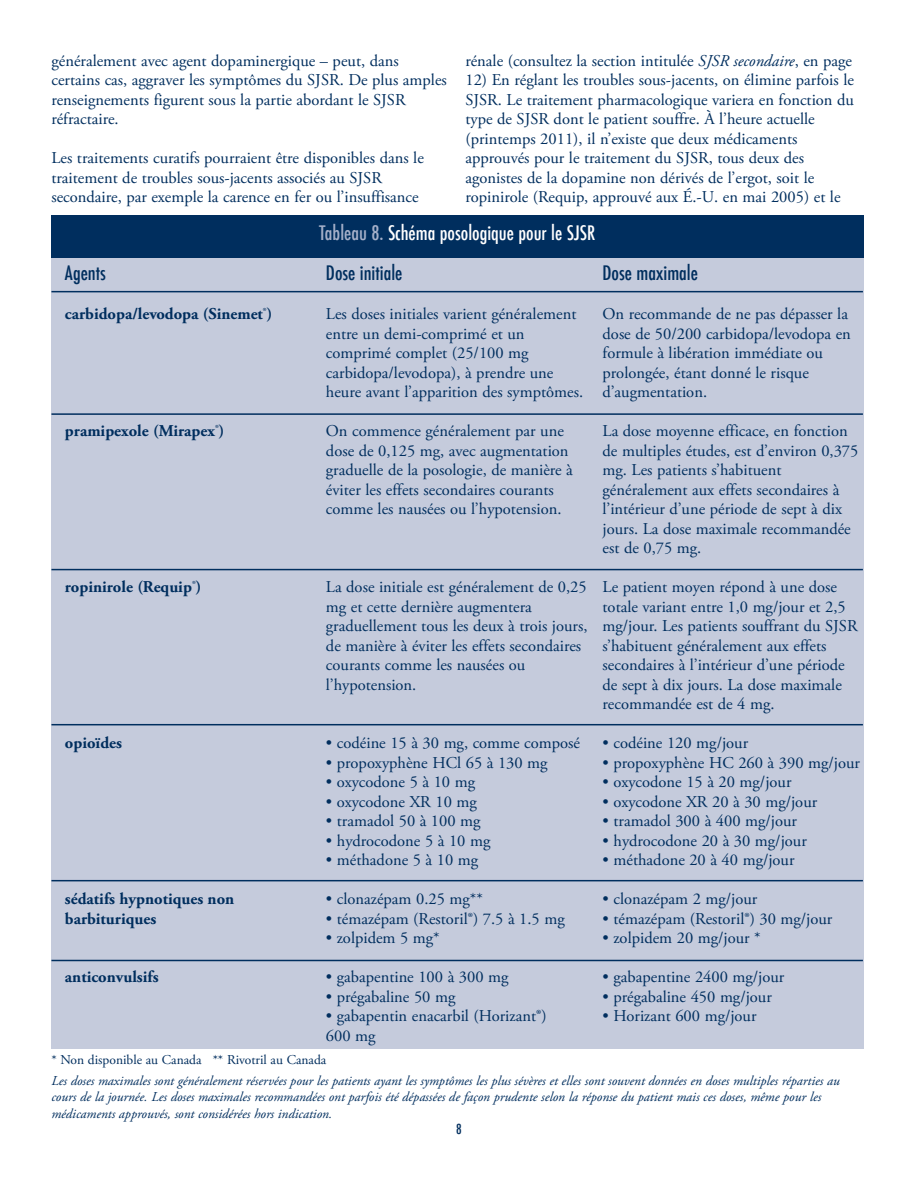
<style>
.page{position:relative;width:918px;height:1188px;background:#fff}
.page>*{position:absolute;margin:0;border:0;box-sizing:border-box;transform-origin:0 0}
.t1{font:500 condensed 19.5px "Futura";color:#fff}
.t2{font:500 condensed 19.5px "Futura";color:#002e5e}
.t3{font:16.5px/19.5px "Adobe Garamond Pro";color:#002e5e}
.t4{font:700 16.5px/19.5px "Adobe Garamond Pro";color:#002e5e}
.t5{font:italic 13.5px/16.5px "Adobe Garamond Pro";color:#002e5e}
.t6{font:13.5px "Adobe Garamond Pro";color:#002e5e}
.t7{font:500 condensed 13.5px "Futura";color:#002e5e}
.s1{font-style:italic}
.s2{color:#a5b0c9}
</style>
<div class="page">
<div style="left:51px;top:215px;width:813px;height:834px;background:#c5cbdc"></div>
<div style="left:51px;top:215px;width:813px;height:42px;background:#002e5e"></div>
<hr style="left:51px;top:291px;width:812px;height:1px;background:#002e5e">
<hr style="left:51px;top:569px;width:812px;height:1px;background:#002e5e">
<hr style="left:51px;top:724px;width:812px;height:1px;background:#002e5e">
<hr style="left:51px;top:880px;width:812px;height:1px;background:#002e5e">
<hr style="left:51px;top:413px;width:812px;height:2px;background:#002e5e">
<hr style="left:51px;top:960px;width:812px;height:1px;background:#002e5e">
<p class="t3" style="left:51px;top:52px;width:397px">généralement avec agent dopaminergique – peut, dans certains cas, aggraver les symptômes du SJSR. De plus amples renseignements figurent sous la partie abordant le SJSR réfractaire.</p>
<p class="t3" style="left:51px;top:150px;width:374px">Les traitements curatifs pourraient être disponibles dans le traitement de troubles sous-jacents associés au SJSR secondaire, par exemple la carence en fer ou l’insuffisance</p>
<p class="t3" style="left:465px;top:52px;width:388px">rénale (consultez la section intitulée <span class="s1">SJSR secondaire</span>, en page</p>
<p class="t3" style="left:465px;top:72px;width:390px">12) En réglant les troubles sous-jacents, on élimine parfois le SJSR. Le traitement pharmacologique variera en fonction du type de SJSR dont le patient souffre. À l’heure actuelle (printemps 2011), il n’existe que deux médicaments approuvés pour le traitement du SJSR, tous deux des agonistes de la dopamine non dérivés de l’ergot, soit le ropinirole (Requip, approuvé aux É.-U. en mai 2005) et le</p>
<p class="t2" style="left:65px;top:261px;width:42px">Agents</p>
<p class="t4" style="left:65px;top:306px;width:209px">carbidopa/levodopa (Sinemet<sup>®</sup>)</p>
<p class="t4" style="left:65px;top:423px;width:161px">pramipexole (Mirapex<sup>®</sup>)</p>
<p class="t4" style="left:65px;top:579px;width:138px">ropinirole (Requip<sup>®</sup>)</p>
<p class="t4" style="left:65px;top:735px;width:59px">opioïdes</p>
<p class="t4" style="left:65px;top:891px;width:171px">sédatifs hypnotiques non barbituriques</p>
<p class="t4" style="left:65px;top:969px;width:95px">anticonvulsifs</p>
<p class="t1" style="left:319px;top:221px;width:278px"><span class="s2">Tableau 8.</span> Schéma posologique pour le SJSR</p>
<p class="t2" style="left:326px;top:261px;width:78px">Dose initiale</p>
<p class="t3" style="left:326px;top:306px;width:259px">Les doses initiales varient généralement entre un demi-comprimé et un comprimé complet (25/100 mg carbidopa/levodopa), à prendre une heure avant l’apparition des symptômes.</p>
<p class="t3" style="left:326px;top:423px;width:249px">On commence généralement par une dose de 0,125 mg, avec augmentation graduelle de la posologie, de manière à éviter les effets secondaires courants comme les nausées ou l’hypotension.</p>
<p class="t3" style="left:326px;top:579px;width:263px">La dose initiale est généralement de 0,25 mg et cette dernière augmentera graduellement tous les deux à trois jours, de manière à éviter les effets secondaires courants comme les nausées ou l’hypotension.</p>
<p class="t3" style="left:326px;top:735px;width:256px">• codéine 15 à 30 mg, comme composé</p>
<p class="t3" style="left:326px;top:754px;width:223px">• propoxyphène HCl 65 à 130 mg</p>
<p class="t3" style="left:326px;top:774px;width:151px">• oxycodone 5 à 10 mg</p>
<p class="t3" style="left:326px;top:793px;width:152px">• oxycodone XR 10 mg</p>
<p class="t3" style="left:326px;top:813px;width:156px">• tramadol 50 à 100 mg</p>
<p class="t3" style="left:326px;top:832px;width:166px">• hydrocodone 5 à 10 mg</p>
<p class="t3" style="left:326px;top:852px;width:154px">• méthadone 5 à 10 mg</p>
<p class="t3" style="left:326px;top:891px;width:158px">• clonazépam 0.25 mg**</p>
<p class="t3" style="left:326px;top:910px;width:240px">• témazépam (Restoril®) 7.5 à 1.5 mg</p>
<p class="t3" style="left:326px;top:930px;width:115px">• zolpidem 5 mg*</p>
<p class="t3" style="left:326px;top:969px;width:184px">• gabapentine 100 à 300 mg</p>
<p class="t3" style="left:326px;top:988px;width:131px">• prégabaline 50 mg</p>
<p class="t3" style="left:326px;top:1008px;width:222px">• gabapentin enacarbil (Horizant®)<br>600 mg</p>
<p class="t2" style="left:603px;top:261px;width:97px">Dose maximale</p>
<p class="t3" style="left:603px;top:306px;width:250px">On recommande de ne pas dépasser la dose de 50/200 carbidopa/levodopa en formule à libération immédiate ou prolongée, étant donné le risque d’augmentation.</p>
<p class="t3" style="left:603px;top:423px;width:257px">La dose moyenne efficace, en fonction de multiples études, est d’environ 0,375 mg. Les patients s’habituent généralement aux effets secondaires à l’intérieur d’une période de sept à dix jours. La dose maximale recommandée est de 0,75 mg.</p>
<p class="t3" style="left:603px;top:579px;width:257px">Le patient moyen répond à une dose totale variant entre 1,0 mg/jour et 2,5 mg/jour. Les patients souffrant du SJSR s’habituent généralement aux effets secondaires à l’intérieur d’une période de sept à dix jours. La dose maximale recommandée est de 4 mg.</p>
<p class="t3" style="left:603px;top:735px;width:147px">• codéine 120 mg/jour</p>
<p class="t3" style="left:603px;top:754px;width:259px">• propoxyphène HC 260 à 390 mg/jour</p>
<p class="t3" style="left:603px;top:774px;width:190px">• oxycodone 15 à 20 mg/jour</p>
<p class="t3" style="left:603px;top:793px;width:216px">• oxycodone XR 20 à 30 mg/jour</p>
<p class="t3" style="left:603px;top:813px;width:196px">• tramadol 300 à 400 mg/jour</p>
<p class="t3" style="left:603px;top:832px;width:206px">• hydrocodone 20 à 30 mg/jour</p>
<p class="t3" style="left:603px;top:852px;width:193px">• méthadone 20 à 40 mg/jour</p>
<p class="t3" style="left:603px;top:891px;width:156px">• clonazépam 2 mg/jour</p>
<p class="t3" style="left:603px;top:910px;width:231px">• témazépam (Restoril®) 30 mg/jour</p>
<p class="t3" style="left:603px;top:930px;width:160px">• zolpidem 20 mg/jour *</p>
<p class="t3" style="left:603px;top:969px;width:183px">• gabapentine 2400 mg/jour</p>
<p class="t3" style="left:603px;top:988px;width:171px">• prégabaline 450 mg/jour</p>
<p class="t3" style="left:603px;top:1008px;width:155px">• Horizant 600 mg/jour</p>
<p class="t6" style="left:51px;top:1055px;width:276px">* Non disponible au Canada ** Rivotril au Canada</p>
<p class="t5" style="left:51px;top:1073px;width:790px">Les doses maximales sont généralement réservées pour les patients ayant les symptômes les plus sévères et elles sont souvent données en doses multiples réparties au cours de la journée. Les doses maximales recommandées ont parfois été dépassées de façon prudente selon la réponse du patient mais ces doses, même pour les médicaments approuvés, sont considérées hors indication.</p>
<p class="t7" style="left:456px;top:1121px;width:7px">8</p>
</div>
